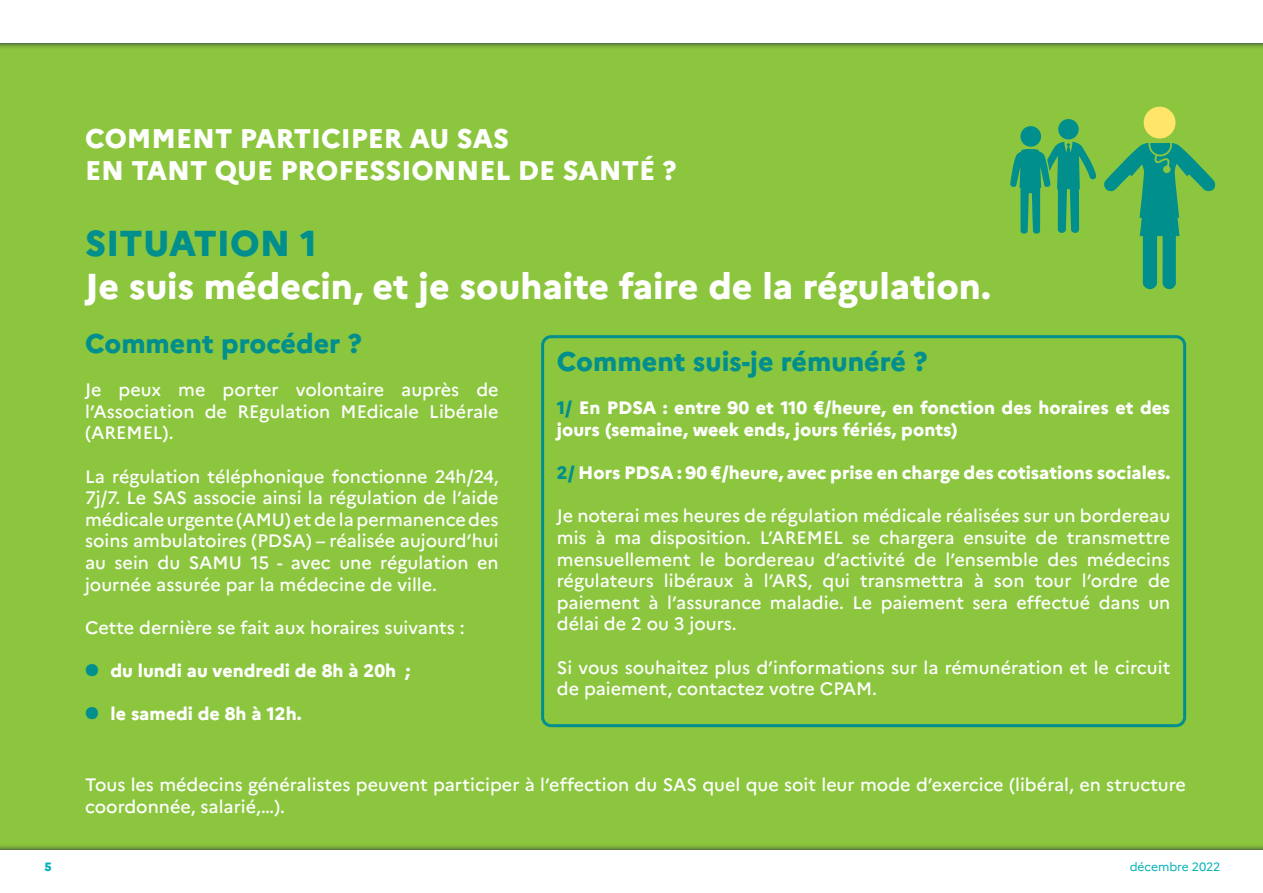
<style>
.page{position:relative;width:1263px;height:893px;background:#fff}
.page>*{position:absolute;margin:0;border:0;box-sizing:border-box;transform-origin:0 0}
.t1{font:800 36px "Marianne";color:#fff}
.t2{font:800 36px "Marianne";color:#008f8d}
.t3{font:800 27px/32.4px "Marianne";color:#fff}
.t4{font:800 27px "Marianne";color:#008f8d}
.t5{font:500 18px/21.6px "Marianne";color:#fff;text-align:justify}
.t6{font:800 18px/21.6px "Marianne";color:#fff}
.t7{font:12px "Marianne";color:#00b2b5}
.t8{font:800 12px "Marianne";color:#00b2b5}
.s1{color:#008f8d}
</style>
<div class="page">
<div style="left:0;top:17px;width:1263px;height:859px;background:#8bc63e"></div>
<svg style="left:0;top:43px;width:1263px;height:5px"></svg>
<div style="left:0;top:0;width:1263px;height:43px;background:#fff"></div>
<svg style="left:0;top:846px;width:1263px;height:4px;background:#6e993d"></svg>
<div style="left:0;top:850px;width:1263px;height:43px;background:#fff"></div>
<div style="left:541px;top:335px;width:645px;height:392px;border:3px solid #008f8d;border-radius:9px"></div>
<div style="left:1144px;top:107px;width:31px;height:32px;background:#ffe569;border-radius:50%"></div>
<svg style="left:1104px;top:143px;width:112px;height:146px"></svg>
<div style="left:1058px;top:119px;width:21px;height:20px;background:#008f8d;border-radius:50%"></div>
<div style="left:1020px;top:126px;width:21px;height:21px;background:#008f8d;border-radius:50%"></div>
<svg style="left:1010px;top:142px;width:86px;height:92px"></svg>
<h2 class="t3" style="left:85px;top:122px;width:593px">COMMENT PARTICIPER AU SAS<br>EN TANT QUE PROFESSIONNEL DE SANTÉ ?</h2>
<h1 class="t2" style="left:85px;top:221px;width:233px">SITUATION 1</h1>
<h1 class="t1" style="left:85px;top:264px;width:907px">Je suis médecin, et je souhaite faire de la régulation.</h1>
<h2 class="t4" style="left:85px;top:327px;width:278px">Comment procéder ?</h2>
<p class="t5" style="left:85px;top:379px;width:415px">Je peux me porter volontaire auprès de l’Association de REgulation MEdicale Libérale (AREMEL).</p>
<p class="t5" style="left:85px;top:465px;width:415px">La régulation téléphonique fonctionne 24h/24, 7j/7. Le SAS associe ainsi la régulation de l’aide médicale urgente (AMU) et de la permanence des soins ambulatoires (PDSA) – réalisée aujourd’hui au sein du SAMU 15 - avec une régulation en journée assurée par la médecine de ville.</p>
<p class="t5" style="left:85px;top:617px;width:381px">Cette dernière se fait aux horaires suivants :</p>
<p class="t6" style="left:111px;top:660px;width:302px">du lundi au vendredi de 8h à 20h ;</p>
<p class="t6" style="left:111px;top:703px;width:193px">le samedi de 8h à 12h.</p>
<h2 class="t4" style="left:557px;top:345px;width:372px">Comment suis-je rémunéré ?</h2>
<p class="t6" style="left:557px;top:397px;width:615px"><span class="s1">1/</span> En PDSA : entre 90 et 110 €/heure, en fonction des horaires et des jours (semaine, week ends, jours fériés, ponts)</p>
<p class="t6" style="left:557px;top:462px;width:615px"><span class="s1">2/</span> Hors PDSA : 90 €/heure, avec prise en charge des cotisations sociales.</p>
<p class="t5" style="left:557px;top:505px;width:615px">Je noterai mes heures de régulation médicale réalisées sur un bordereau mis à ma disposition. L’AREMEL se chargera ensuite de transmettre mensuellement le bordereau d’activité de l’ensemble des médecins régulateurs libéraux à l’ARS, qui transmettra à son tour l’ordre de paiement à l’assurance maladie. Le paiement sera effectué dans un délai de 2 ou 3 jours.</p>
<p class="t5" style="left:557px;top:656px;width:615px">Si vous souhaitez plus d’informations sur la rémunération et le circuit de paiement, contactez votre CPAM.</p>
<p class="t5" style="left:85px;top:774px;width:1102px">Tous les médecins généralistes peuvent participer à l’effection du SAS quel que soit leur mode d’exercice (libéral, en structure coordonnée, salarié,…).</p>
<p class="t8" style="left:45px;top:859px;width:9px">5</p>
<p class="t7" style="left:1130px;top:859px;width:92px">décembre 2022</p>
</div>
